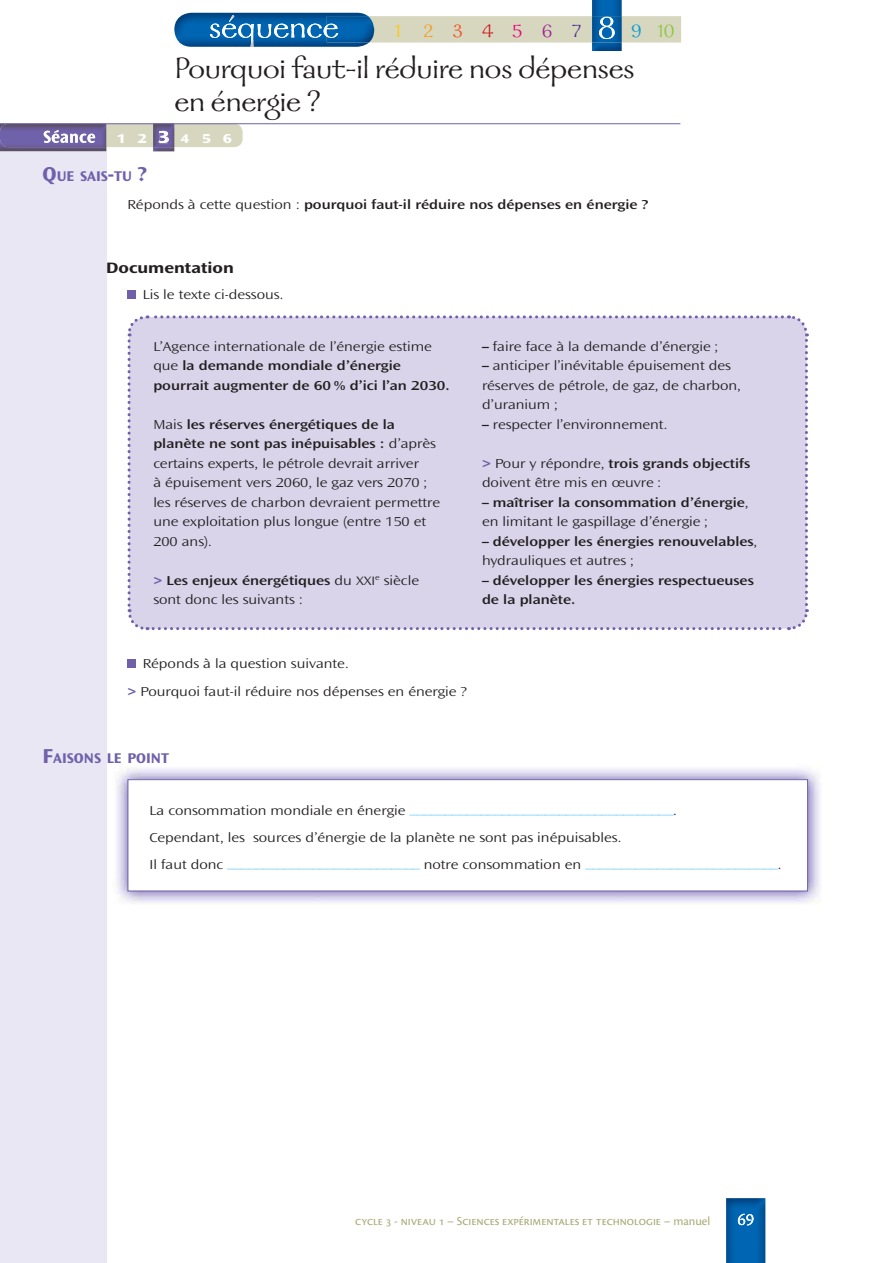
<style>
.page{position:relative;width:893px;height:1263px;background:#fff}
.page>*{position:absolute;margin:0;border:0;box-sizing:border-box;transform-origin:0 0}
.t1{font:33px/33px "Galahad Std";color:#231f20}
.t2{font:21px "Galahad Std";letter-spacing:.94em;color:#8cc63f}
.t3{font:700 expanded 15.75px "Ocean Sans Std";color:#231f20}
.t4{font:700 semi-expanded 14.7px "Ocean Sans Std";color:#6f60aa}
.t5{font:300 expanded 13.5px/19.5px "Ocean Sans Std";color:#231f20}
.t6{font:600 expanded 13.5px/19.5px "Ocean Sans Std";color:#231f20}
.t7{font:800 expanded 13.5px "Ocean Sans Std";letter-spacing:.91em;color:#fff}
.t8{font:12.75px "Cronos Pro";color:#aaab78}
.t9{font:300 expanded 7.5px "Ocean Sans Std";color:#00aeef}
.s1{color:#ffcb04}
.s2{color:#f99b1c}
.s3{color:#f04e23}
.s4{color:#ce171e}
.s5{color:#ed017e}
.s6{color:#9f248f}
.s7{color:#522e91}
.s8{color:#0066b3}
.s9{color:#009cd7}
.s10{font-size:21px}
.s11{font-weight:300}
.s12{font-weight:600}
.s13{font-weight:700;color:#6f60aa}
.s14{font-size:12.75px}
.s15{font-weight:700}
</style>
<div class="page">
<img style="left:174px;top:13px;width:194px;height:34px">
<img style="left:238px;top:24px;width:16px;height:23px">
<img style="left:258px;top:24px;width:13px;height:14px">
<img style="left:274px;top:24px;width:15px;height:14px">
<img style="left:222px;top:24px;width:15px;height:14px">
<img style="left:210px;top:24px;width:10px;height:14px">
<img style="left:307px;top:24px;width:15px;height:14px">
<img style="left:291px;top:24px;width:14px;height:14px">
<svg style="left:225px;top:15px;width:9px;height:13px"></svg>
<img style="left:592px;top:0;width:30px;height:51px">
<svg style="left:324px;top:16px;width:357px;height:27px;background:#aec0bc"></svg>
<img style="left:726px;top:1198px;width:39px;height:65px">
<svg style="left:738px;top:1214px;width:15px;height:11px"></svg>
<div style="left:0;top:132px;width:106px;height:1131px;background:#e9e7f4"></div>
<div style="left:0;top:124px;width:243px;height:23px;background:#d7d6bf;border-radius:9px"></div>
<img style="left:0;top:147px;width:106px;height:4px">
<img style="left:0;top:124px;width:106px;height:23px">
<svg style="left:44px;top:130px;width:51px;height:13px"></svg>
<img style="left:153px;top:147px;width:21px;height:4px">
<img style="left:153px;top:124px;width:21px;height:23px">
<svg style="left:158px;top:131px;width:11px;height:12px"></svg>
<hr style="left:0;top:123px;width:680px;height:1px;background:#6f60aa">
<div style="left:128px;top:291px;width:8px;height:8px;background:#6f60aa"></div>
<div style="left:127px;top:315px;width:682px;height:316px;background:#d9d4ea"></div>
<div style="left:128px;top:660px;width:8px;height:8px;background:#6f60aa"></div>
<img style="left:116px;top:768px;width:704px;height:136px">
<div style="left:128px;top:780px;width:679px;height:111px;background:#fff"></div>
<div style="left:128px;top:779px;width:680px;height:112px;border:1px solid #6f60aa"></div>
<h2 class="t2" style="left:395px;top:22px;width:281px"><span class="s1">1</span><span class="s2">2</span><span class="s3">3</span><span class="s4">4</span><span class="s5">5</span><span class="s6">6</span><span class="s7">7</span><span class="s8">8</span><span class="s9">9</span>10</h2>
<h1 class="t1" style="left:174px;top:53px;width:462px">Pourquoi faut-il réduire nos dépenses en énergie ?</h1>
<p class="t7" style="left:117px;top:131px;width:117px">123456</p>
<p class="t4" style="left:43px;top:167px;width:106px"><span class="s10">Q</span>UE SAIS<span class="s10">-</span>TU <span class="s10">?</span></p>
<p class="t6" style="left:128px;top:195px;width:522px"><span class="s11">Réponds à cette question :</span> pourquoi faut-il réduire nos dépenses en énergie ?</p>
<p class="t3" style="left:106px;top:259px;width:129px">Documentation</p>
<p class="t5" style="left:143px;top:285px;width:142px">Lis le texte ci-dessous.</p>
<p class="t6" style="left:153px;top:337px;width:298px"><span class="s11">L’Agence internationale de l’énergie estime que</span> la demande mondiale d’énergie pourrait augmenter de 60 % d’ici l’an 2030.</p>
<p class="t5" style="left:153px;top:415px;width:288px">Mais <span class="s12">les réserves énergétiques de la planète ne sont pas inépuisables :</span> d’après certains experts, le pétrole devrait arriver<br>à épuisement vers 2060, le gaz vers 2070 ; les réserves de charbon devraient permettre une exploitation plus longue (entre 150 et 200 ans).</p>
<p class="t5" style="left:153px;top:571px;width:267px"><span class="s13">&gt;</span> <span class="s12">Les enjeux énergétiques</span> du <span class="s14">XXI</span><sup>e</sup> siècle sont donc les suivants :</p>
<p class="t5" style="left:482px;top:337px;width:238px"><span class="s15">–</span> faire face à la demande d’énergie ;</p>
<p class="t5" style="left:482px;top:357px;width:260px"><span class="s15">–</span> anticiper l’inévitable épuisement des réserves de pétrole, de gaz, de charbon, d’uranium ;</p>
<p class="t5" style="left:482px;top:415px;width:187px"><span class="s15">–</span> respecter l’environnement.</p>
<p class="t5" style="left:482px;top:454px;width:270px"><span class="s13">&gt;</span> Pour y répondre, <span class="s12">trois grands objectifs </span>doivent être mis en œuvre :</p>
<p class="t5" style="left:482px;top:493px;width:268px"><span class="s15">–</span> <span class="s12">maîtriser la consommation d’énergie</span>, en limitant le gaspillage d’énergie ;</p>
<p class="t6" style="left:482px;top:532px;width:277px"><span class="s15">–</span> développer les énergies renouvelables<span class="s11">, hydrauliques et autres ;</span></p>
<p class="t6" style="left:482px;top:571px;width:273px"><span class="s15">–</span> développer les énergies respectueuses de la planète.</p>
<p class="t5" style="left:128px;top:650px;width:341px;line-height:28px;text-indent:15px">Réponds à la question suivante.<br><span class="s13">&gt;</span> Pourquoi faut-il réduire nos dépenses en énergie ?</p>
<p class="t4" style="left:43px;top:749px;width:128px"><span class="s10">F</span>AISONS LE POINT</p>
<p class="t9" style="left:150px;top:811px;width:529px"><sup>La</sup> <sup>consommation</sup> <sup>mondiale</sup> <sup>en</sup> <sup>énergie</sup> —————————————————————————————————————<sup>.</sup></p>
<p class="t5" style="left:150px;top:829px;width:473px">Cependant, les sources d’énergie de la planète ne sont pas inépuisables.</p>
<p class="t9" style="left:150px;top:865px;width:633px"><sup>Il</sup> <sup>faut</sup> <sup>donc</sup> ——————————————————————————— <sup>notre</sup> <sup>consommation</sup> <sup>en</sup> ———————————————————————————<sup>.</sup></p>
<p class="t8" style="left:355px;top:1213px;width:356px">cycle - niveau – Sciences expérimentales et technologie – manuel</p>
</div>
